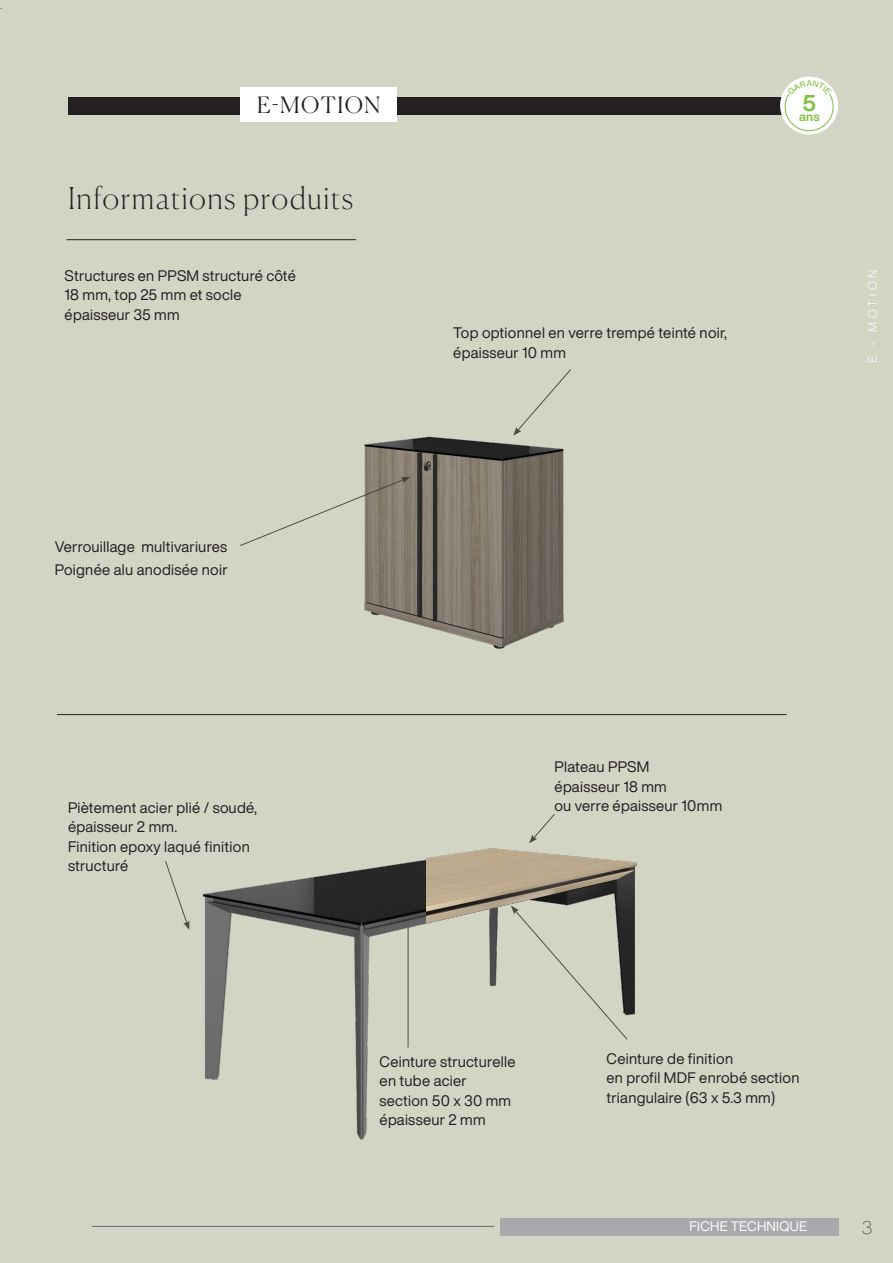
<style>
.page{position:relative;width:893px;height:1263px;background:#d2d4c4}
.page>*{position:absolute;margin:0;border:0;box-sizing:border-box;transform-origin:0 0}
.t1{font:100 30px "Canela";letter-spacing:.05em;color:#231f20}
.t2{font:300 22.5px "Canela";letter-spacing:.07em;color:#231f20}
.t3{font:700 22.5px "Helvetica Now Display";color:#7fc241}
.t4{font:100 18px "Helvetica Now Display";color:#231f20}
.t5{font:15px/19.5px "Helvetica Now Display";letter-spacing:.02em;color:#231f20}
.t6{font:13.5px "Helvetica Now Display";letter-spacing:.02em;color:#fff}
.t7{font:700 12.45px "Helvetica Now Display";color:#7fc241}
.t8{font:300 12px "Helvetica Now Display";letter-spacing:.3em;color:#fff}
.t9{font:italic 300 10.5px "Helvetica Now Display";color:#231f20}
.t10{font:500 8.25px "Helvetica Now Display";color:#7fc241}
</style>
<div class="page">
<div style="left:68px;top:97px;width:721px;height:17px;background:#231f20"></div>
<div style="left:241px;top:87px;width:156px;height:35px;background:#fff"></div>
<div style="left:780px;top:77px;width:58px;height:58px;background:#fff;border-radius:50%"></div>
<hr style="left:92px;top:1226px;width:402px;height:1px;background:#6c6d70">
<img style="left:364px;top:436px;width:200px;height:213px">
<img style="left:203px;top:858px;width:224px;height:282px">
<hr style="left:66px;top:239px;width:290px;height:1px;background:#231f20">
<hr style="left:57px;top:714px;width:730px;height:1px;background:#231f20">
<img style="left:427px;top:843px;width:210px;height:173px">
<svg style="left:513px;top:369px;width:58px;height:67px"></svg>
<svg style="left:240px;top:477px;width:170px;height:69px"></svg>
<svg style="left:529px;top:814px;width:26px;height:29px"></svg>
<svg style="left:165px;top:861px;width:24px;height:69px"></svg>
<svg style="left:511px;top:905px;width:117px;height:135px"></svg>
<div style="left:500px;top:1218px;width:338px;height:17px;background:#a8a9ad"></div>
<svg style="left:784px;top:80px;width:50px;height:52px"></svg>
<p class="t9" style="left:0;top:-2px;width:7px">.</p>
<h2 class="t2" style="left:257px;top:87px;width:125px">E-MOTION</h2>
<p class="t1" style="left:68px;top:175px;width:287px">Informations produits</p>
<p class="t5" style="left:65px;top:266px;width:233px">Structures en PPSM structuré côté<br>18 mm, top 25 mm et socle</p>
<p class="t5" style="left:65px;top:305px;width:117px">épaisseur 35 mm</p>
<p class="t5" style="left:55px;top:537px;width:174px">Verrouillage multivariures</p>
<p class="t5" style="left:55px;top:560px;width:174px">Poignée alu anodisée noir</p>
<p class="t5" style="left:453px;top:323px;width:275px">Top optionnel en verre trempé teinté noir, épaisseur 10 mm</p>
<p class="t10" style="left:806px;top:77px;width:7px">A</p>
<h2 class="t3" style="left:802px;top:87px;width:15px">5</h2>
<p class="t7" style="left:799px;top:108px;width:22px">ans</p>
<p class="t8" style="left:864px;top:363px;width:95px;rotate:-90deg">E - MOTION</p>
<p class="t5" style="left:68px;top:797px;width:190px">Piètement acier plié / soudé, épaisseur 2 mm.</p>
<p class="t5" style="left:68px;top:836px;width:183px">Finition epoxy laqué finition structuré</p>
<p class="t5" style="left:554px;top:757px;width:96px">Plateau PPSM</p>
<p class="t5" style="left:554px;top:777px;width:114px">épaisseur 18 mm</p>
<p class="t5" style="left:554px;top:796px;width:169px">ou verre épaisseur 10mm</p>
<p class="t5" style="left:380px;top:1052px;width:138px">Ceinture structurelle</p>
<p class="t5" style="left:380px;top:1071px;width:89px">en tube acier</p>
<p class="t5" style="left:380px;top:1091px;width:133px">section 50 x 30 mm</p>
<p class="t5" style="left:380px;top:1110px;width:108px">épaisseur 2 mm</p>
<p class="t5" style="left:606px;top:1048px;width:128px">Ceinture de finition</p>
<p class="t5" style="left:606px;top:1068px;width:195px">en profil MDF enrobé section triangulaire (63 x 5.3 mm)</p>
<p class="t6" style="left:689px;top:1217px;width:119px">FICHE TECHNIQUE</p>
<p class="t4" style="left:862px;top:1215px;width:11px">3</p>
</div>
